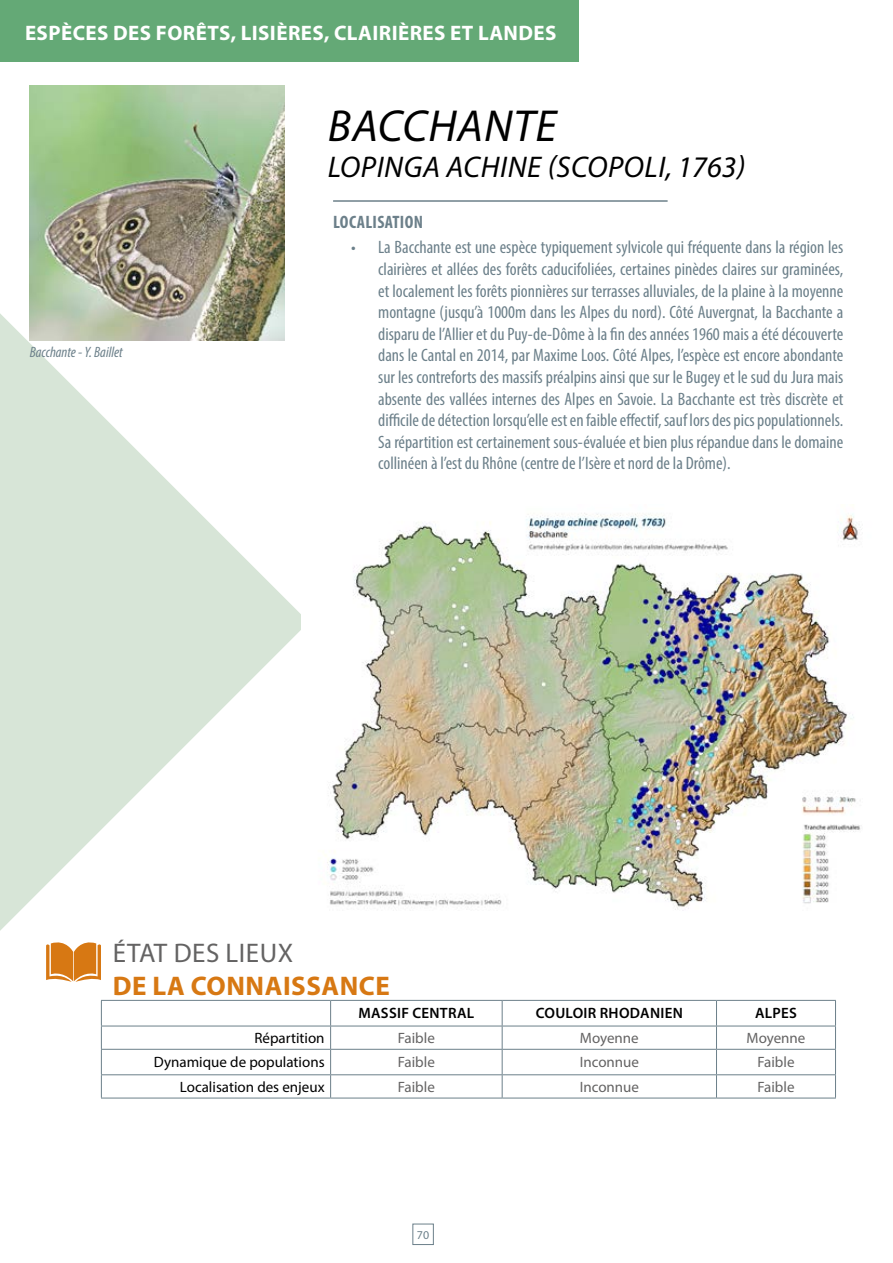
<style>
.page{position:relative;width:893px;height:1263px;background:#fff}
.page>*{position:absolute;margin:0;border:0;box-sizing:border-box;transform-origin:0 0}
.t1{font:italic 45px "Myriad Pro";letter-spacing:.02em;color:#000}
.t2{font:italic 30px "Myriad Pro";letter-spacing:.02em;color:#000}
.t3{font:700 27px "Myriad Pro";letter-spacing:.02em;color:#d77813}
.t4{font:27px "Myriad Pro";letter-spacing:.02em;color:#646363}
.t5{font:700 21px "Myriad Pro";letter-spacing:.02em;color:#fff}
.t6{font:condensed 18px/21.6px "Myriad Pro";color:#6c808a;text-align:justify}
.t7{font:700 condensed 18px "Myriad Pro";letter-spacing:.02em;color:#6c808a}
.t8{font:15px "Myriad Pro";color:#646363}
.t9{font:15px "Myriad Pro";color:#000}
.t10{font:600 15px "Myriad Pro";letter-spacing:.02em;color:#000}
.t11{font:italic condensed 15px "Myriad Pro";color:#6c808a}
.t12{font:12px "Myriad Pro";color:#6c808a}
</style>
<div class="page">
<div style="left:412px;top:1224px;width:22px;height:21px;border:1px solid #6c808a"></div>
<svg style="left:0;top:85px;width:309px;height:1013px"></svg>
<hr style="left:716px;top:1000px;width:120px;height:1px;background:#6c808a">
<hr style="left:716px;top:1026px;width:120px;height:1px;background:#6c808a">
<hr style="left:716px;top:1098px;width:120px;height:1px;background:#6c808a">
<hr style="left:502px;top:1000px;width:214px;height:1px;background:#6c808a">
<hr style="left:502px;top:1026px;width:214px;height:1px;background:#6c808a">
<hr style="left:331px;top:1098px;width:171px;height:1px;background:#6c808a">
<svg style="left:716px;top:1001px;width:1px;height:97px"></svg>
<hr style="left:502px;top:1098px;width:214px;height:1px;background:#6c808a">
<svg style="left:330px;top:1001px;width:1px;height:97px"></svg>
<hr style="left:101px;top:1098px;width:230px;height:1px;background:#6c808a">
<hr style="left:101px;top:1049px;width:230px;height:1px;background:#6c808a">
<hr style="left:331px;top:1049px;width:171px;height:1px;background:#6c808a">
<hr style="left:502px;top:1049px;width:214px;height:1px;background:#6c808a">
<hr style="left:716px;top:1049px;width:120px;height:1px;background:#6c808a">
<svg style="left:835px;top:1001px;width:1px;height:97px"></svg>
<hr style="left:101px;top:1074px;width:230px;height:1px;background:#6c808a">
<hr style="left:331px;top:1074px;width:171px;height:1px;background:#6c808a">
<hr style="left:502px;top:1074px;width:214px;height:1px;background:#6c808a">
<hr style="left:716px;top:1074px;width:120px;height:1px;background:#6c808a">
<hr style="left:101px;top:1000px;width:230px;height:1px;background:#6c808a">
<hr style="left:331px;top:1000px;width:171px;height:1px;background:#6c808a">
<svg style="left:502px;top:1001px;width:1px;height:97px"></svg>
<hr style="left:101px;top:1026px;width:230px;height:1px;background:#6c808a">
<hr style="left:331px;top:1026px;width:171px;height:1px;background:#6c808a">
<img style="left:30px;top:85px;width:255px;height:255px">
<img style="left:302px;top:504px;width:560px;height:408px">
<hr style="left:333px;top:200px;width:335px;height:2px;background:#6c808a">
<svg style="left:23px;top:912px;width:101px;height:186px"></svg>
<div style="left:0;top:0;width:578px;height:62px;background:#64a976"></div>
<p class="t5" style="left:25px;top:19px;width:533px">ESPÈCES DES FORÊTS, LISIÈRES, CLAIRIÈRES ET LANDES</p>
<h1 class="t1" style="left:328px;top:98px;width:230px">BACCHANTE</h1>
<h2 class="t2" style="left:328px;top:148px;width:419px">LOPINGA ACHINE (SCOPOLI, 1763)</h2>
<p class="t11" style="left:30px;top:343px;width:94px">Bacchante - Y. Baillet</p>
<p class="t7" style="left:333px;top:211px;width:91px">LOCALISATION</p>
<p class="t6" style="left:378px;top:236px;width:467px;text-indent:-27px">• La Bacchante est une espèce typiquement sylvicole qui fréquente dans la région les clairières et allées des forêts caducifoliées, certaines pinèdes claires sur graminées, et localement les forêts pionnières sur terrasses alluviales, de la plaine à la moyenne montagne (jusqu’à 1000m dans les Alpes du nord). Côté Auvergnat, la Bacchante a disparu de l’Allier et du Puy-de-Dôme à la fin des années 1960 mais a été découverte dans le Cantal en 2014, par Maxime Loos. Côté Alpes, l’espèce est encore abondante sur les contreforts des massifs préalpins ainsi que sur le Bugey et le sud du Jura mais absente des vallées internes des Alpes en Savoie. La Bacchante est très discrète et difficile de détection lorsqu’elle est en faible effectif, sauf lors des pics populationnels.<br>Sa répartition est certainement sous-évaluée et bien plus répandue dans le domaine collinéen à l’est du Rhône (centre de l’Isère et nord de la Drôme).</p>
<h3 class="t4" style="left:113px;top:937px;width:182px">ÉTAT DES LIEUX</h3>
<h3 class="t3" style="left:113px;top:968px;width:279px">DE LA CONNAISSANCE</h3>
<p class="t10" style="left:358px;top:1003px;width:117px">MASSIF CENTRAL</p>
<p class="t10" style="left:536px;top:1003px;width:149px">COULOIR RHODANIEN</p>
<p class="t10" style="left:755px;top:1003px;width:44px">ALPES</p>
<p class="t9" style="left:254px;top:1029px;width:72px">Répartition</p>
<p class="t8" style="left:398px;top:1029px;width:38px">Faible</p>
<p class="t8" style="left:580px;top:1029px;width:60px">Moyenne</p>
<p class="t8" style="left:747px;top:1029px;width:60px">Moyenne</p>
<p class="t9" style="left:154px;top:1052px;width:172px">Dynamique de populations</p>
<p class="t8" style="left:398px;top:1052px;width:38px">Faible</p>
<p class="t8" style="left:580px;top:1052px;width:61px">Inconnue</p>
<p class="t8" style="left:758px;top:1052px;width:38px">Faible</p>
<p class="t9" style="left:180px;top:1078px;width:146px">Localisation des enjeux</p>
<p class="t8" style="left:398px;top:1078px;width:38px">Faible</p>
<p class="t8" style="left:580px;top:1078px;width:61px">Inconnue</p>
<p class="t8" style="left:758px;top:1078px;width:38px">Faible</p>
<p class="t12" style="left:417px;top:1227px;width:14px">70</p>
</div>
